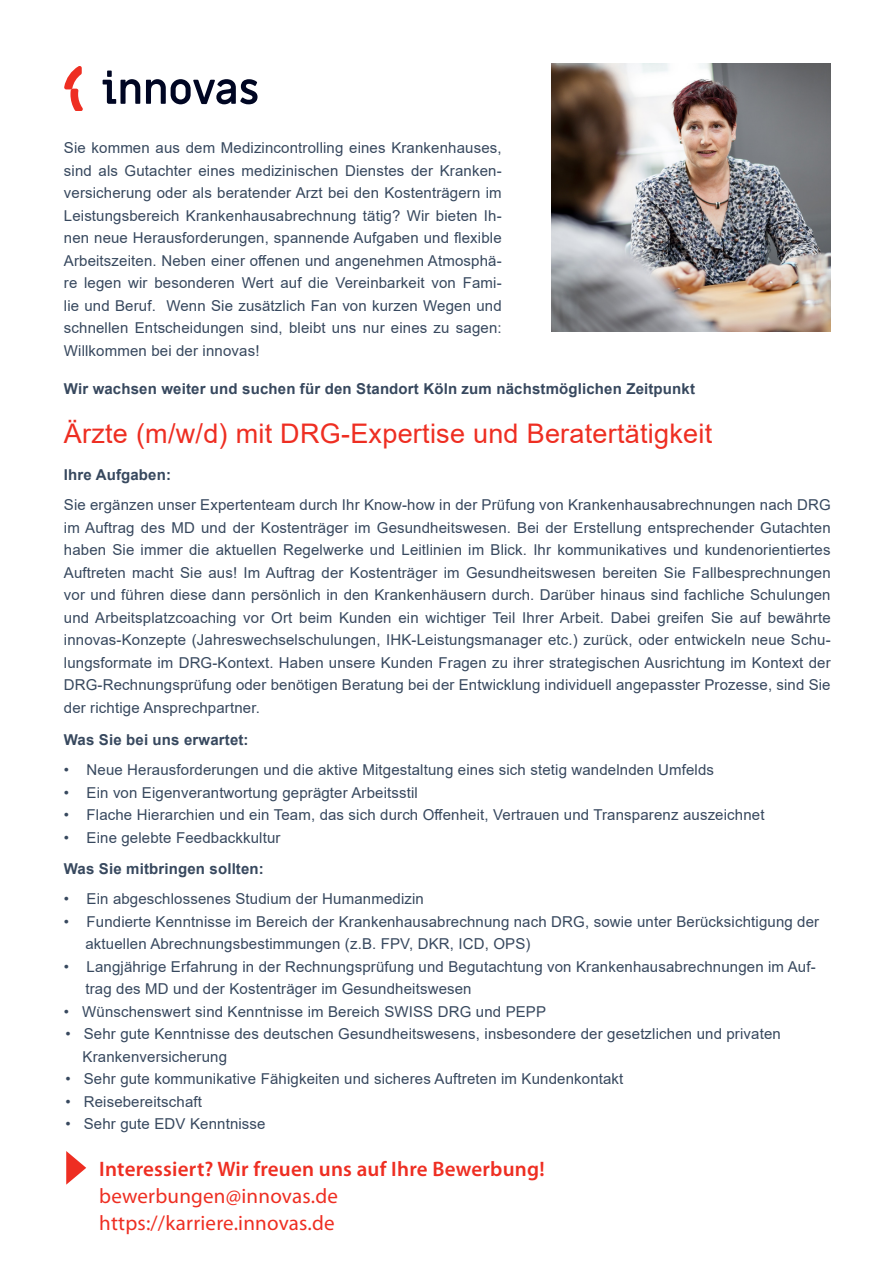
<style>
.page{position:relative;width:893px;height:1263px;background:#fff}
.page>*{position:absolute;margin:0;border:0;box-sizing:border-box;transform-origin:0 0}
.t1{font:27px "Arial";letter-spacing:.01em;color:#ee2e22}
.t2{font:21px "Myriad Pro";letter-spacing:.01em;color:#ee2e22}
.t3{font:600 21px "Myriad Pro";letter-spacing:.01em;color:#ee2e22}
.t4{font:15px/22.5px "Arial";letter-spacing:.01em;color:#37485e;text-align:justify}
.t5{font:700 15px "Arial";letter-spacing:.01em;color:#37485e}
</style>
<div class="page">
<svg style="left:66px;top:1151px;width:20px;height:34px"></svg>
<svg style="left:103px;top:71px;width:37px;height:33px"></svg>
<svg style="left:146px;top:79px;width:112px;height:25px"></svg>
<svg style="left:64px;top:66px;width:19px;height:45px"></svg>
<img style="left:551px;top:64px;width:280px;height:268px">
<p class="t4" style="left:64px;top:137px;width:439px">Sie kommen aus dem Medizincontrolling eines Krankenhauses, sind als Gutachter eines medizinischen Dienstes der Kranken&shy;versicherung oder als beratender Arzt bei den Kostenträgern im Leistungsbereich Krankenhausabrechnung tätig? Wir bieten Ih&shy;nen neue Herausforderungen, spannende Aufgaben und flexible Arbeitszeiten. Neben einer offenen und angenehmen Atmosphä&shy;re legen wir besonderen Wert auf die Vereinbarkeit von Fami&shy;lie und Beruf. Wenn Sie zusätzlich Fan von kurzen Wegen und schnellen Entscheidungen sind, bleibt uns nur eines zu sagen:<br>Willkommen bei der innovas!</p>
<p class="t5" style="left:64px;top:378px;width:633px">Wir wachsen weiter und suchen für den Standort Köln zum nächstmöglichen Zeitpunkt</p>
<p class="t1" style="left:64px;top:415px;width:650px">Ärzte (m/w/d) mit DRG-Expertise und Beratertätigkeit</p>
<p class="t5" style="left:64px;top:464px;width:109px">Ihre Aufgaben:</p>
<p class="t4" style="left:64px;top:493px;width:768px">Sie ergänzen unser Expertenteam durch Ihr Know-how in der Prüfung von Krankenhausabrechnungen nach DRG im Auftrag des MD und der Kostenträger im Gesundheitswesen. Bei der Erstellung entsprechender Gutachten haben Sie immer die aktuellen Regelwerke und Leitlinien im Blick. Ihr kommunikatives und kundenorientiertes Auftreten macht Sie aus! Im Auftrag der Kostenträger im Gesundheitswesen bereiten Sie Fallbesprechnungen vor und führen diese dann persönlich in den Krankenhäusern durch. Darüber hinaus sind fachliche Schulungen und Arbeitsplatzcoaching vor Ort beim Kunden ein wichtiger Teil Ihrer Arbeit. Dabei greifen Sie auf bewährte innovas-Konzepte (Jahreswechselschulungen, IHK-Leistungsmanager etc.) zurück, oder entwickeln neue Schu&shy;lungsformate im DRG-Kontext. Haben unsere Kunden Fragen zu ihrer strategischen Ausrichtung im Kontext der DRG-Rechnungsprüfung oder benötigen Beratung bei der Entwicklung individuell angepasster Prozesse, sind Sie der richtige Ansprechpartner.</p>
<p class="t5" style="left:64px;top:729px;width:186px">Was Sie bei uns erwartet:</p>
<p class="t4" style="left:64px;top:759px;width:652px">• Neue Herausforderungen und die aktive Mitgestaltung eines sich stetig wandelnden Umfelds</p>
<p class="t4" style="left:64px;top:781px;width:356px">• Ein von Eigenverantwortung geprägter Arbeitsstil</p>
<p class="t4" style="left:64px;top:804px;width:702px">• Flache Hierarchien und ein Team, das sich durch Offenheit, Vertrauen und Transparenz auszeichnet</p>
<p class="t4" style="left:64px;top:826px;width:218px">• Eine gelebte Feedbackkultur</p>
<p class="t5" style="left:64px;top:858px;width:202px">Was Sie mitbringen sollten:</p>
<p class="t4" style="left:64px;top:887px;width:362px">• Ein abgeschlossenes Studium der Humanmedizin</p>
<p class="t4" style="left:64px;top:910px;width:757px">• Fundierte Kenntnisse im Bereich der Krankenhausabrechnung nach DRG, sowie unter Berücksichtigung der</p>
<p class="t4" style="left:85px;top:932px;width:446px">aktuellen Abrechnungsbestimmungen (z.B. FPV, DKR, ICD, OPS)</p>
<p class="t4" style="left:64px;top:955px;width:753px">• Langjährige Erfahrung in der Rechnungsprüfung und Begutachtung von Krankenhausabrechnungen im Auf-</p>
<p class="t4" style="left:85px;top:977px;width:388px">trag des MD und der Kostenträger im Gesundheitswesen</p>
<p class="t4" style="left:64px;top:1000px;width:484px">• Wünschenswert sind Kenntnisse im Bereich SWISS DRG und PEPP</p>
<p class="t4" style="left:65px;top:1022px;width:717px">• Sehr gute Kenntnisse des deutschen Gesundheitswesens, insbesondere der gesetzlichen und privaten</p>
<p class="t4" style="left:83px;top:1045px;width:146px">Krankenversicherung</p>
<p class="t4" style="left:65px;top:1067px;width:560px">• Sehr gute kommunikative Fähigkeiten und sicheres Auftreten im Kundenkontakt</p>
<p class="t4" style="left:65px;top:1090px;width:138px">• Reisebereitschaft</p>
<p class="t4" style="left:65px;top:1112px;width:202px">• Sehr gute EDV Kenntnisse</p>
<p class="t3" style="left:99px;top:1156px;width:447px">Interessiert? Wir freuen uns auf Ihre Bewerbung!</p>
<p class="t2" style="left:99px;top:1183px;width:240px">bewerbungen@innovas.de</p>
<p class="t2" style="left:99px;top:1210px;width:237px">https://karriere.innovas.de</p>
</div>
